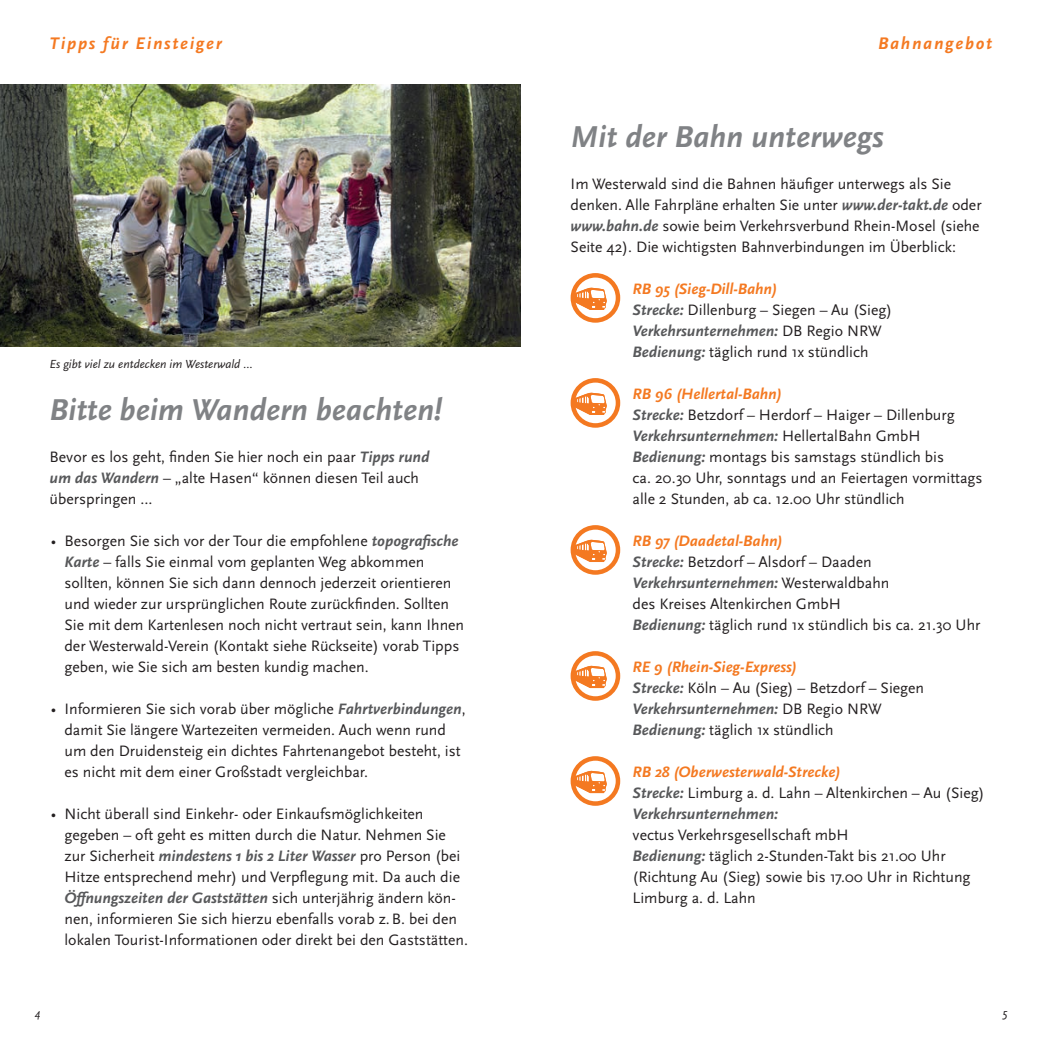
<style>
.page{position:relative;width:1042px;height:1042px;background:#fff}
.page>*{position:absolute;margin:0;border:0;box-sizing:border-box;transform-origin:0 0}
.t1{font:italic 700 31.5px "Scala Sans OT";color:#808285}
.t2{font:italic 700 17.5px "Scala Sans OT";letter-spacing:.1em;color:#f47921}
.t3{font:15.75px/21px "Scala Sans OT";color:#231f20}
.t4{font:italic 12.25px "Scala Sans OT";color:#231f20}
.s1{font-weight:700;font-style:italic;color:#57585a}
.s2{font-weight:700;font-style:italic;color:#f47921}
</style>
<div class="page">
<svg style="left:570px;top:273px;width:50px;height:50px"></svg>
<svg style="left:570px;top:378px;width:50px;height:50px"></svg>
<svg style="left:570px;top:525px;width:50px;height:50px"></svg>
<svg style="left:570px;top:651px;width:50px;height:50px"></svg>
<svg style="left:570px;top:756px;width:50px;height:50px"></svg>
<img style="left:0;top:84px;width:521px;height:263px">
<p class="t2" style="left:50px;top:34px;width:174px">Tipps für Einsteiger</p>
<p class="t2" style="left:878px;top:34px;width:116px">Bahnangebot</p>
<p class="t4" style="left:50px;top:357px;width:205px">Es gibt viel zu entdecken im Westerwald …</p>
<h1 class="t1" style="left:50px;top:392px;width:394px">Bitte beim Wandern beachten!</h1>
<p class="t3" style="left:50px;top:447px;width:381px">Bevor es los geht, finden Sie hier noch ein paar <span class="s1">Tipps rund um das Wandern</span> – „alte Hasen“ können diesen Teil auch überspringen …</p>
<p class="t3" style="left:64px;top:531px;width:401px;text-indent:-14px">• Besorgen Sie sich vor der Tour die empfohlene <span class="s1">topografische Karte</span> – falls Sie einmal vom geplanten Weg abkommen sollten, können Sie sich dann dennoch jederzeit orientieren und wieder zur ursprünglichen Route zurückfinden. Sollten Sie mit dem Kartenlesen noch nicht vertraut sein, kann Ihnen der Westerwald-Verein (Kontakt siehe Rückseite) vorab Tipps geben, wie Sie sich am besten kundig machen.</p>
<p class="t3" style="left:64px;top:699px;width:403px;text-indent:-14px">• Informieren Sie sich vorab über mögliche <span class="s1">Fahrtverbindungen</span>, damit Sie längere Wartezeiten vermeiden. Auch wenn rund um den Druidensteig ein dichtes Fahrtenangebot besteht, ist es nicht mit dem einer Großstadt vergleichbar.</p>
<p class="t3" style="left:64px;top:804px;width:405px;text-indent:-14px">• Nicht überall sind Einkehr- oder Einkaufsmöglichkeiten gegeben – oft geht es mitten durch die Natur. Nehmen Sie zur Sicherheit <span class="s1">mindestens 1 bis 2 Liter Wasser</span> pro Person (bei Hitze entsprechend mehr) und Verpflegung mit. Da auch die <span class="s1">Öffnungszeiten der Gaststätten</span> sich unterjährig ändern kön&shy;nen, informieren Sie sich hierzu ebenfalls vorab z.B. bei den lokalen Tourist-Informationen oder direkt bei den Gaststätten.</p>
<h1 class="t1" style="left:570px;top:119px;width:314px">Mit der Bahn unterwegs</h1>
<p class="t3" style="left:570px;top:174px;width:412px">Im Westerwald sind die Bahnen häufiger unterwegs als Sie denken. Alle Fahrpläne erhalten Sie unter <span class="s1">www.der-takt.de</span> oder <span class="s1">www.bahn.de</span> sowie beim Verkehrsverbund Rhein-Mosel (siehe Seite 42). Die wichtigsten Bahnverbindungen im Überblick:</p>
<p class="t3" style="left:632px;top:279px;width:261px"><span class="s2">RB 95 (Sieg-Dill-Bahn)<br></span><span class="s1">Strecke:</span> Dillenburg – Siegen – Au (Sieg)<br><span class="s1">Verkehrsunternehmen:</span> DB Regio NRW <span class="s1">Bedienung:</span> täglich rund 1x stündlich</p>
<p class="t3" style="left:632px;top:384px;width:351px"><span class="s2">RB 96 (Hellertal-Bahn)<br></span><span class="s1">Strecke:</span> Betzdorf – Herdorf – Haiger – Dillenburg <span class="s1">Verkehrsunternehmen:</span> HellertalBahn GmbH <span class="s1">Bedienung:</span> montags bis samstags stündlich bis<br>ca. 20.30 Uhr, sonntags und an Feiertagen vormittags alle 2 Stunden, ab ca. 12.00 Uhr stündlich</p>
<p class="t3" style="left:632px;top:531px;width:349px"><span class="s2">RB 97 (Daadetal-Bahn)<br></span><span class="s1">Strecke:</span> Betzdorf – Alsdorf – Daaden <span class="s1">Verkehrsunternehmen:</span> Westerwaldbahn<br>des Kreises Altenkirchen GmbH<br><span class="s1">Bedienung:</span> täglich rund 1x stündlich bis ca. 21.30 Uhr</p>
<p class="t3" style="left:632px;top:657px;width:293px"><span class="s2">RE 9 (Rhein-Sieg-Express)<br></span><span class="s1">Strecke:</span> Köln – Au (Sieg) – Betzdorf – Siegen <span class="s1">Verkehrsunternehmen:</span> DB Regio NRW <span class="s1">Bedienung:</span> täglich 1x stündlich</p>
<p class="t3" style="left:632px;top:762px;width:353px"><span class="s2">RB 28 (Oberwesterwald-Strecke)<br></span><span class="s1">Strecke:</span> Limburg a. d. Lahn – Altenkirchen – Au (Sieg)<br><span class="s1">Verkehrsunternehmen:</span></p>
<p class="t3" style="left:632px;top:825px;width:339px">vectus Verkehrsgesellschaft mbH<br><span class="s1">Bedienung:</span> täglich 2-Stunden-Takt bis 21.00 Uhr (Richtung Au (Sieg) sowie bis 17.00 Uhr in Richtung Limburg a. d. Lahn</p>
<p class="t4" style="left:35px;top:1006px;width:7px">4</p>
<p class="t4" style="left:1002px;top:1006px;width:6px">5</p>
</div>
